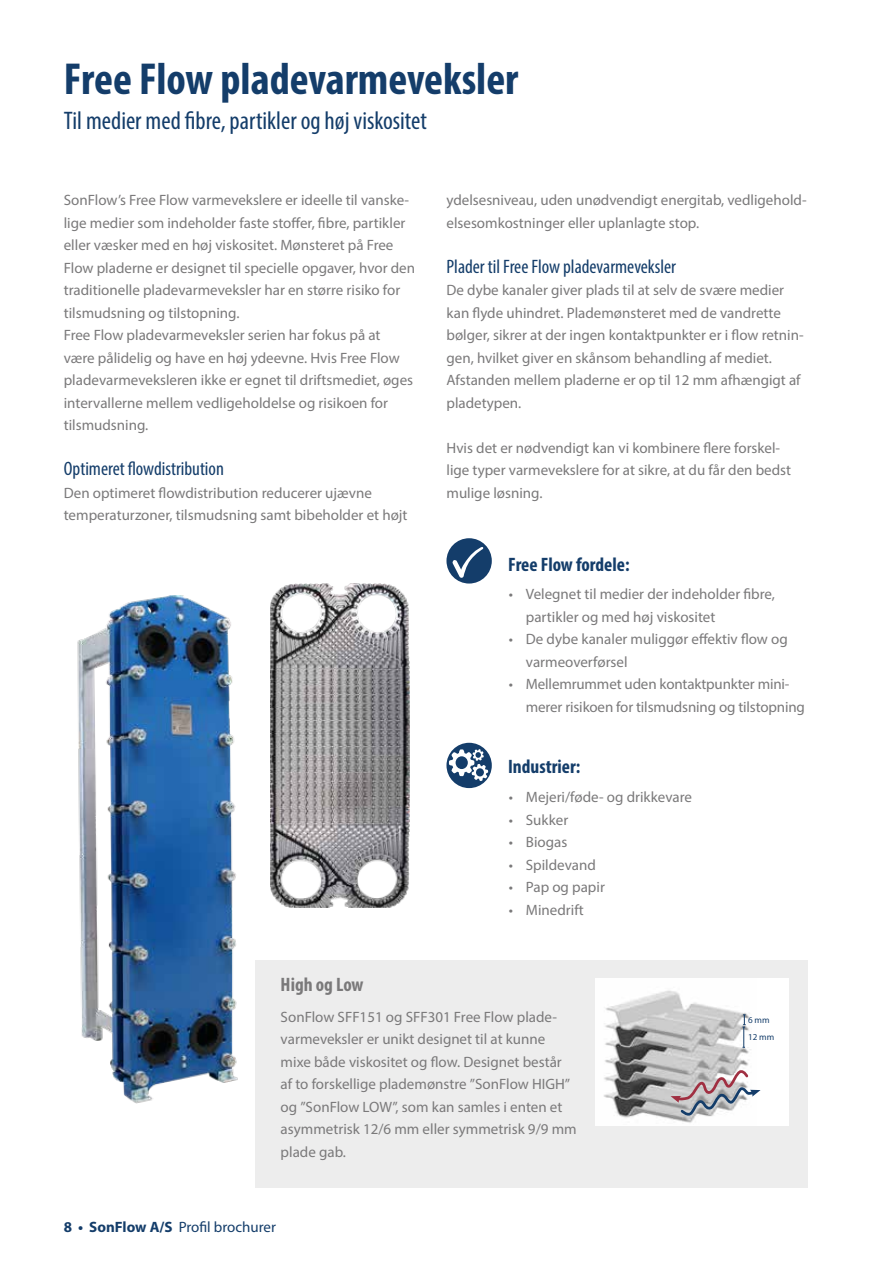
<style>
.page{position:relative;width:893px;height:1263px;background:#fff}
.page>*{position:absolute;margin:0;border:0;box-sizing:border-box;transform-origin:0 0}
.t1{font:700 condensed 45px "Myriad Pro";color:#143d6a}
.t2{font:condensed 25.5px "Myriad Pro";color:#143d6a}
.t3{font:condensed 19.5px "Myriad Pro";color:#143d6a}
.t4{font:700 condensed 19.5px "Myriad Pro";color:#143d6a}
.t5{font:700 condensed 19.5px "Myriad Pro";color:#7a797a}
.t6{font:15px/22.5px "Myriad Pro";color:#7a797a}
.t7{font:15px "Myriad Pro";color:#143d6a}
.t8{font:9px/17.4px "Myriad Pro";color:#143d6a}
.s1{font-weight:700}
</style>
<div class="page">
<img style="left:77px;top:595px;width:161px;height:509px">
<img style="left:270px;top:583px;width:140px;height:324px">
<div style="left:255px;top:960px;width:553px;height:227px;background:#ededed"></div>
<div style="left:446px;top:538px;width:46px;height:45px;background:#143d6a;border-radius:50%"></div>
<svg style="left:452px;top:547px;width:31px;height:31px"></svg>
<div style="left:446px;top:743px;width:46px;height:45px;background:#143d6a;border-radius:50%"></div>
<svg style="left:449px;top:749px;width:39px;height:32px"></svg>
<div style="left:596px;top:978px;width:193px;height:148px;background:#fff"></div>
<img style="left:604px;top:990px;width:147px;height:133px">
<svg style="left:671px;top:1069px;width:89px;height:50px"></svg>
<svg style="left:742px;top:1014px;width:4px;height:34px"></svg>
<h1 class="t1" style="left:64px;top:50px;width:456px">Free Flow pladevarmeveksler</h1>
<h2 class="t2" style="left:64px;top:105px;width:365px">Til medier med fibre, partikler og høj viskositet</h2>
<p class="t6" style="left:64px;top:188px;width:353px">SonFlow’s Free Flow varmevekslere er ideelle til vanske&shy;lige medier som indeholder faste stoffer, fibre, partikler eller væsker med en høj viskositet. Mønsteret på Free Flow pladerne er designet til specielle opgaver, hvor den traditionelle pladevarmeveksler har en større risiko for tilsmudsning og tilstopning.<br>Free Flow pladevarmeveksler serien har fokus på at være pålidelig og have en høj ydeevne. Hvis Free Flow pladevarmeveksleren ikke er egnet til driftsmediet, øges intervallerne mellem vedligeholdelse og risikoen for tilsmudsning.</p>
<h3 class="t3" style="left:64px;top:457px;width:162px">Optimeret flowdistribution</h3>
<p class="t6" style="left:64px;top:481px;width:345px">Den optimeret flowdistribution reducerer ujævne temperaturzoner, tilsmudsning samt bibeholder et højt</p>
<p class="t6" style="left:446px;top:188px;width:362px">ydelsesniveau, uden unødvendigt energitab, vedligehold&shy;elsesomkostninger eller uplanlagte stop.</p>
<h3 class="t3" style="left:446px;top:254px;width:231px">Plader til Free Flow pladevarmeveksler</h3>
<p class="t6" style="left:446px;top:278px;width:359px">De dybe kanaler giver plads til at selv de svære medier kan flyde uhindret. Plademønsteret med de vandrette bølger, sikrer at der ingen kontaktpunkter er i flow retnin&shy;gen, hvilket giver en skånsom behandling af mediet.<br>Afstanden mellem pladerne er op til 12 mm afhængigt af pladetypen.</p>
<p class="t6" style="left:446px;top:436px;width:346px">Hvis det er nødvendigt kan vi kombinere flere forskel&shy;lige typer varmevekslere for at sikre, at du får den bedst mulige løsning.</p>
<h3 class="t4" style="left:508px;top:552px;width:123px">Free Flow fordele:</h3>
<p class="t6" style="left:526px;top:583px;width:251px;text-indent:-17px">• Velegnet til medier der indeholder fibre, partikler og med høj viskositet</p>
<p class="t6" style="left:526px;top:628px;width:263px;text-indent:-17px">• De dybe kanaler muliggør effektiv flow og varmeoverførsel</p>
<p class="t6" style="left:526px;top:673px;width:281px;text-indent:-17px">• Mellemrummet uden kontaktpunkter mini&shy;merer risikoen for tilsmudsning og tilstopning</p>
<h3 class="t4" style="left:508px;top:754px;width:74px">Industrier:</h3>
<p class="t6" style="left:509px;top:785px;width:185px">• Mejeri/føde- og drikkevare</p>
<p class="t6" style="left:509px;top:808px;width:61px">• Sukker</p>
<p class="t6" style="left:509px;top:830px;width:60px">• Biogas</p>
<p class="t6" style="left:509px;top:853px;width:89px">• Spildevand</p>
<p class="t6" style="left:509px;top:875px;width:98px">• Pap og papir</p>
<p class="t6" style="left:509px;top:898px;width:77px">• Minedrift</p>
<h3 class="t5" style="left:281px;top:972px;width:84px">High og Low</h3>
<p class="t6" style="left:281px;top:1005px;width:298px">SonFlow SFF151 og SFF301 Free Flow plade&shy;varmeveksler er unikt designet til at kunne mixe både viskositet og flow. Designet består af to forskellige plademønstre ”SonFlow HIGH” og ”SonFlow LOW”, som kan samles i enten et asymmetrisk 12/6 mm eller symmetrisk 9/9 mm plade gab.</p>
<p class="t7" style="left:64px;top:1218px;width:214px"><span class="s1">8 • SonFlow A/S</span> Profil brochurer</p>
<p class="t8" style="left:748px;top:1011px;width:28px">6 mm<br>12 mm</p>
</div>
